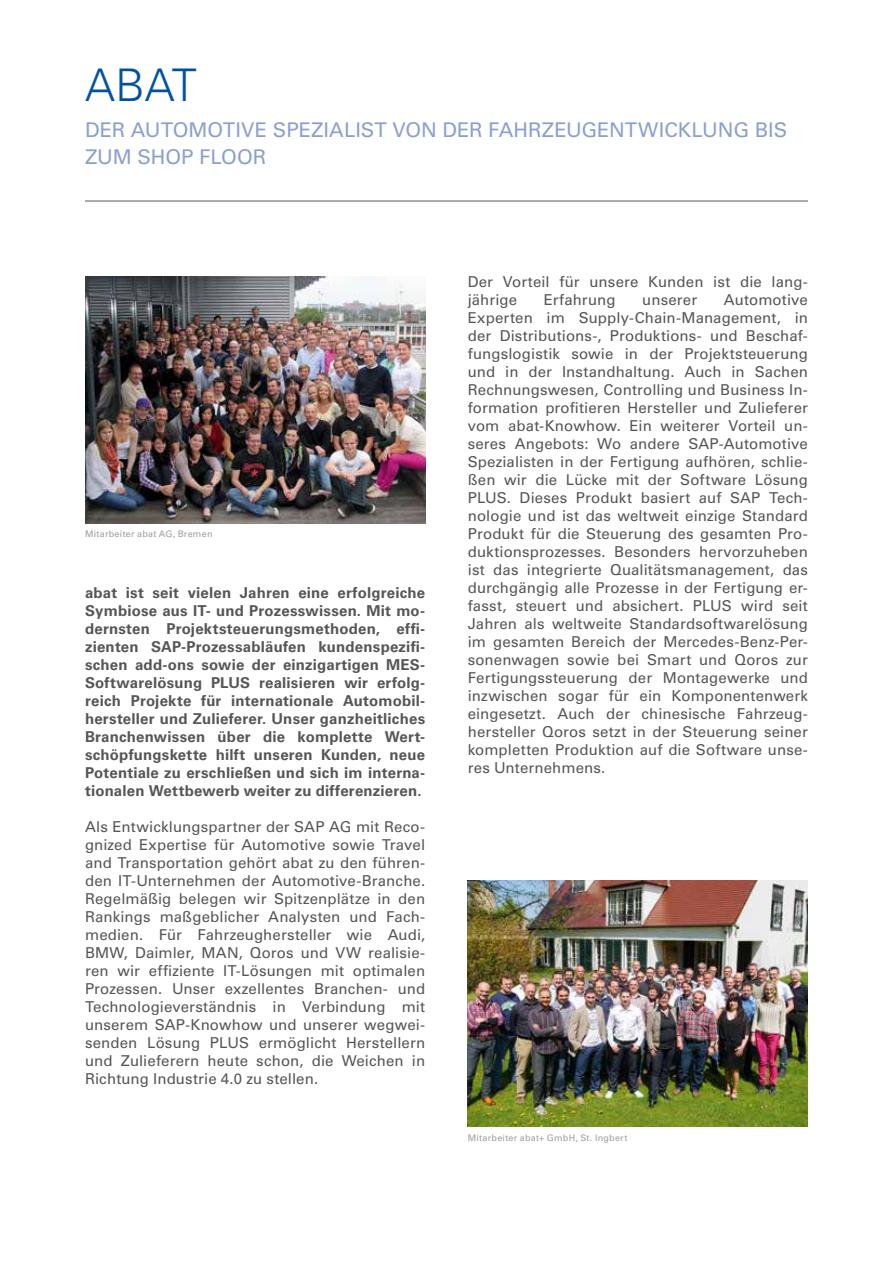
<style>
.page{position:relative;width:893px;height:1263px;background:#fff}
.page>*{position:absolute;margin:0;border:0;box-sizing:border-box;transform-origin:0 0}
.t1{font:300 45px "Univers LT Std";color:#0052a0}
.t2{font:20.25px/27px "Univers LT Std";color:#8ba0d1}
.t3{font:15px/18px "Univers LT Std";letter-spacing:.005em;color:#565656;text-align:justify}
.t4{font:700 15px/18px "Univers LT Std";letter-spacing:.015em;color:#565656;text-align:justify}
.t5{font:9px "Univers LT Std";letter-spacing:.03em;color:#9c9d9d}
</style>
<div class="page">
<img style="left:85px;top:276px;width:340px;height:247px">
<hr style="left:85px;top:201px;width:723px;height:1px;background:#565656">
<img style="left:468px;top:880px;width:340px;height:247px">
<h1 class="t1" style="left:85px;top:58px;width:113px">ABAT</h1>
<h2 class="t2" style="left:85px;top:116px;width:704px">DER AUTOMOTIVE SPEZIALIST VON DER FAHRZEUGENTWICKLUNG BIS<br>ZUM SHOP FLOOR</h2>
<p class="t5" style="left:85px;top:528px;width:129px">Mitarbeiter abat AG, Bremen</p>
<p class="t4" style="left:85px;top:583px;width:342px">abat ist seit vielen Jahren eine erfolgreiche Symbiose aus IT- und Prozesswissen. Mit mo&shy;dernsten Projektsteuerungsmethoden, effi&shy;zienten SAP-Prozessabläufen kundenspezifi&shy;schen add-ons sowie der einzigartigen MES-Softwarelösung PLUS realisieren wir erfolg&shy;reich Projekte für internationale Automobil&shy;hersteller und Zulieferer. Unser ganzheitliches Branchenwissen über die komplette Wert&shy;schöpfungskette hilft unseren Kunden, neue Potentiale zu erschließen und sich im interna&shy;tionalen Wettbewerb weiter zu differenzieren.</p>
<p class="t3" style="left:85px;top:817px;width:342px">Als Entwicklungspartner der SAP AG mit Reco&shy;gnized Expertise für Automotive sowie Travel and Transportation gehört abat zu den führen&shy;den IT-Unternehmen der Automotive-Branche.<br>Regelmäßig belegen wir Spitzenplätze in den Rankings maßgeblicher Analysten und Fach&shy;medien. Für Fahrzeughersteller wie Audi, BMW, Daimler, MAN, Qoros und VW realisie&shy;ren wir effiziente IT-Lösungen mit optimalen Prozessen. Unser exzellentes Branchen- und Technologieverständnis in Verbindung mit unserem SAP-Knowhow und unserer wegwei&shy;senden Lösung PLUS ermöglicht Herstellern und Zulieferern heute schon, die Weichen in Richtung Industrie 4.0 zu stellen.</p>
<p class="t3" style="left:468px;top:273px;width:342px">Der Vorteil für unsere Kunden ist die lang&shy;jährige</p>
<p class="t3" style="left:544px;top:291px;width:73px">Erfahrung</p>
<p class="t3" style="left:642px;top:291px;width:56px">unserer</p>
<p class="t3" style="left:468px;top:291px;width:342px;text-indent:256px">Automotive Experten im Supply-Chain-Management, in der Distributions-, Produktions- und Beschaf&shy;fungslogistik sowie in der Projektsteuerung und in der Instandhaltung. Auch in Sachen Rechnungswesen, Controlling und Business In&shy;formation profitieren Hersteller und Zulieferer vom abat-Knowhow. Ein weiterer Vorteil un&shy;seres Angebots: Wo andere SAP-Automotive Spezialisten in der Fertigung aufhören, schlie&shy;ßen wir die Lücke mit der Software Lösung PLUS. Dieses Produkt basiert auf SAP Tech&shy;nologie und ist das weltweit einzige Standard Produkt für die Steuerung des gesamten Pro&shy;duktionsprozesses. Besonders hervorzuheben ist das integrierte Qualitätsmanagement, das durchgängig alle Prozesse in der Fertigung er&shy;fasst, steuert und absichert. PLUS wird seit Jahren als weltweite Standardsoftwarelösung im gesamten Bereich der Mercedes-Benz-Per&shy;sonenwagen sowie bei Smart und Qoros zur Fertigungssteuerung der Montagewerke und inzwischen sogar für ein Komponentenwerk eingesetzt. Auch der chinesische Fahrzeug&shy;hersteller Qoros setzt in der Steuerung seiner kompletten Produktion auf die Software unse&shy;res Unternehmens.</p>
<p class="t5" style="left:468px;top:1132px;width:161px">Mitarbeiter abat+ GmbH, St. Ingbert</p>
</div>
